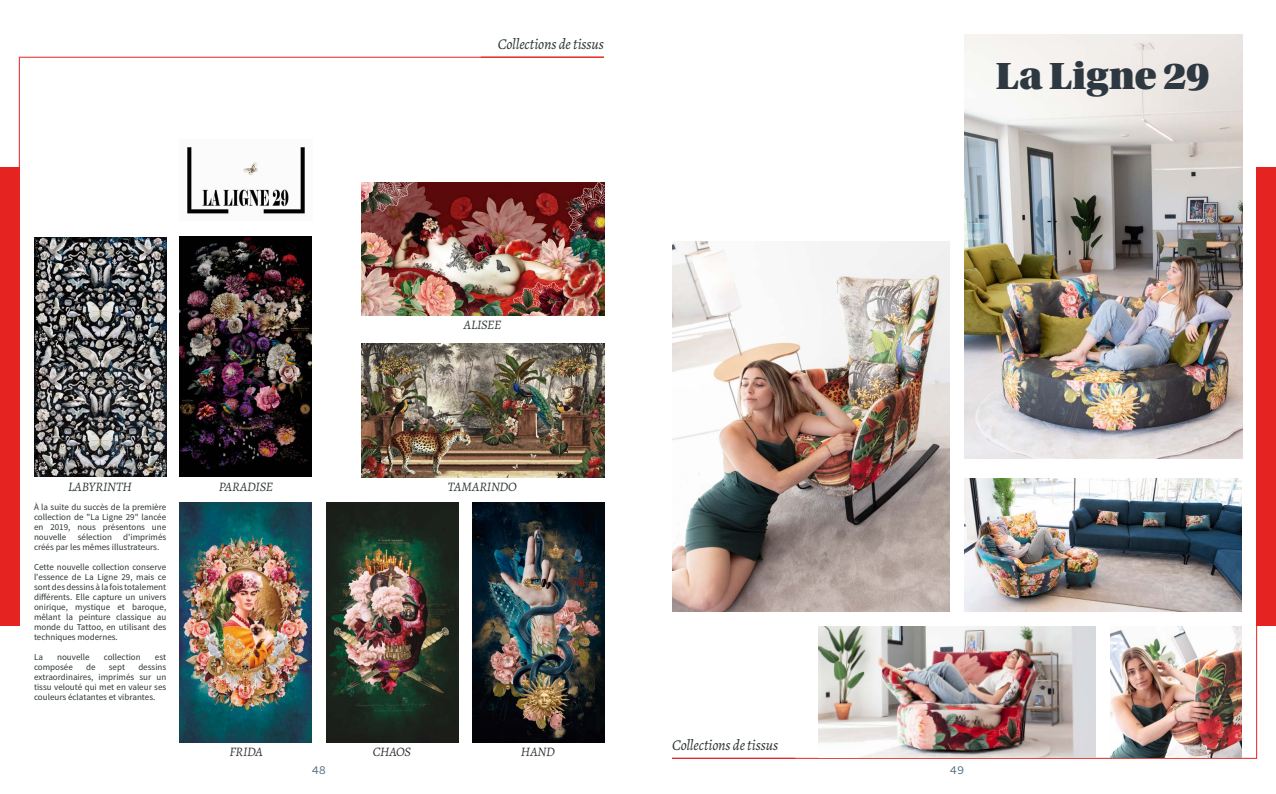
<style>
.page{position:relative;width:1276px;height:794px;background:#fff}
.page>*{position:absolute;margin:0;border:0;box-sizing:border-box;transform-origin:0 0}
.t1{font:40px "Utopia Std Black Headline";color:#2e3840}
.t2{font:italic 15px "Alegreya";letter-spacing:-.01em;color:#2d3434}
.t3{font:italic 13px "Alegreya";letter-spacing:-.02em;color:#2d3434}
.t4{font:12px "Source Code Variable";color:#4f6f82}
.t5{font:9px/10px "Source Sans Pro";color:#2d3434;text-align:justify}
</style>
<div class="page">
<div style="left:0;top:168px;width:20px;height:458px;background:#e52321"></div>
<div style="left:1256px;top:168px;width:20px;height:458px;background:#e52321"></div>
<img style="left:187px;top:147px;width:118px;height:67px">
<hr style="left:20px;top:57px;width:584px;height:1px;background:#e52321">
<hr style="left:19px;top:57px;width:1px;height:373px;background:#e52321">
<hr style="left:672px;top:758px;width:584px;height:1px;background:#e52321">
<hr style="left:1256px;top:386px;width:1px;height:373px;background:#e52321">
<img style="left:472px;top:503px;width:132px;height:240px">
<img style="left:326px;top:503px;width:132px;height:240px">
<img style="left:180px;top:503px;width:132px;height:240px">
<img style="left:180px;top:237px;width:132px;height:239px">
<img style="left:361px;top:344px;width:243px;height:133px">
<img style="left:361px;top:182px;width:243px;height:134px">
<img style="left:34px;top:238px;width:132px;height:238px">
<img style="left:672px;top:241px;width:278px;height:371px">
<img style="left:964px;top:34px;width:278px;height:425px">
<img style="left:964px;top:478px;width:277px;height:134px">
<img style="left:1110px;top:626px;width:131px;height:132px">
<img style="left:818px;top:626px;width:278px;height:132px">
<h2 class="t2" style="left:498px;top:34px;width:108px">Collections de tissus</h2>
<h1 class="t1" style="left:996px;top:55px;width:215px">La Ligne 29</h1>
<h3 class="t3" style="left:464px;top:316px;width:39px">ALISEE</h3>
<h3 class="t3" style="left:68px;top:478px;width:65px">LABYRINTH</h3>
<p class="t5" style="left:34px;top:502px;width:134px">À la suite du succès de la première collection de "La Ligne 29" lancée en 2019, nous présentons une nouvelle</p>
<p class="t5" style="left:34px;top:532px;width:134px;text-indent:89px">d'imprimés créés par les mêmes illustrateurs.</p>
<p class="t5" style="left:34px;top:562px;width:134px">Cette nouvelle collection conserve l'essence de La Ligne 29, mais ce sont des dessins à la fois totalement différents. Elle capture un univers onirique, mystique et baroque, mêlant la peinture classique au monde du Tattoo, en utilisant des techniques modernes.</p>
<p class="t5" style="left:34px;top:652px;width:10px">La</p>
<p class="t5" style="left:57px;top:652px;width:34px">nouvelle</p>
<p class="t5" style="left:104px;top:652px;width:39px">collection</p>
<p class="t5" style="left:155px;top:652px;width:13px">est</p>
<p class="t5" style="left:34px;top:662px;width:40px">composée</p>
<p class="t5" style="left:86px;top:662px;width:11px">de</p>
<p class="t5" style="left:109px;top:662px;width:18px">sept</p>
<p class="t5" style="left:78px;top:532px;width:36px">sélection</p>
<p class="t5" style="left:34px;top:662px;width:134px;text-indent:104px">dessins extraordinaires, imprimés sur un tissu velouté qui met en valeur ses couleurs éclatantes et vibrantes.</p>
<h3 class="t3" style="left:219px;top:478px;width:56px">PARADISE</h3>
<h3 class="t3" style="left:448px;top:478px;width:71px">TAMARINDO</h3>
<h3 class="t3" style="left:229px;top:743px;width:35px">FRIDA</h3>
<h3 class="t3" style="left:373px;top:743px;width:40px">CHAOS</h3>
<h3 class="t3" style="left:521px;top:743px;width:35px">HAND</h3>
<h2 class="t2" style="left:672px;top:735px;width:108px">Collections de tissus</h2>
<h3 class="t4" style="left:312px;top:761px;width:16px">48</h3>
<h3 class="t4" style="left:949px;top:761px;width:16px">49</h3>
</div>
